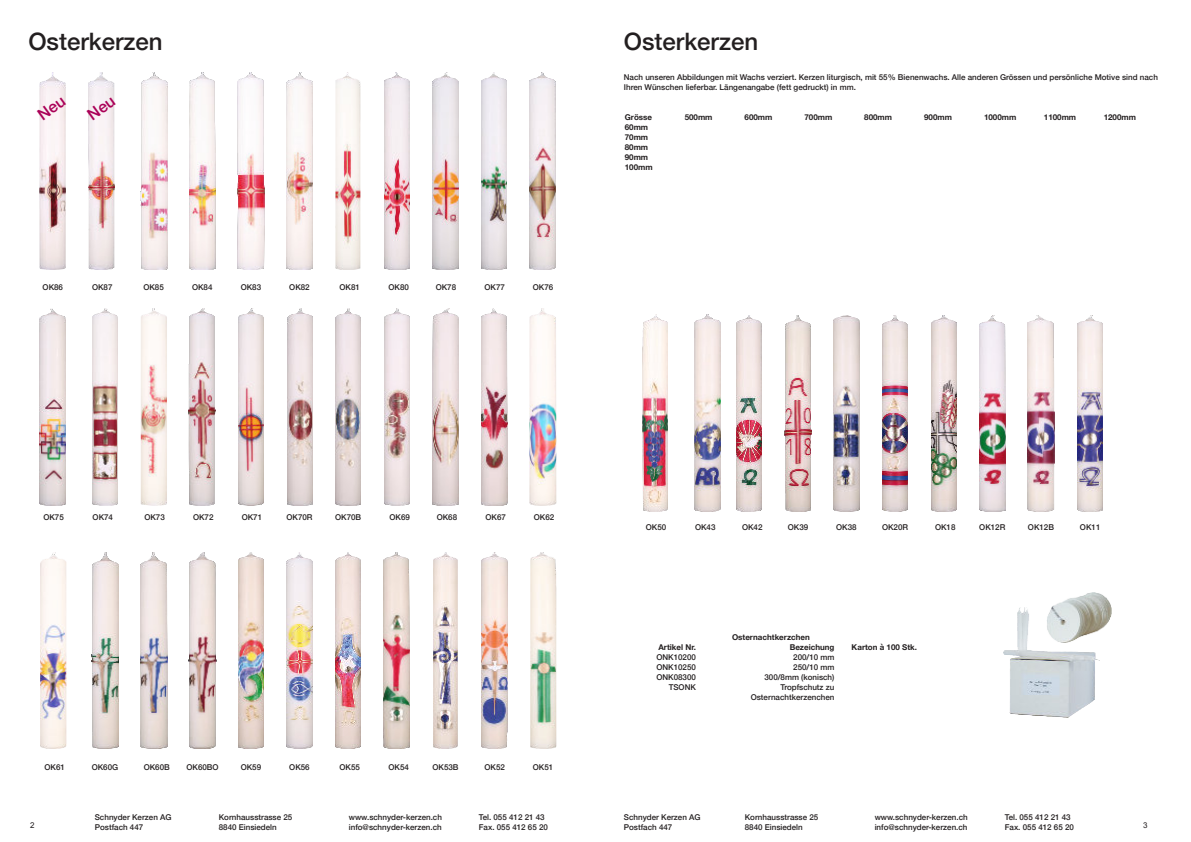
<style>
.page{position:relative;width:1191px;height:842px;background:#fff}
.page>*{position:absolute;margin:0;border:0;box-sizing:border-box;transform-origin:0 0}
.t1{font:500 24px "Helvetica Neue";color:#231f20}
.t2{font:500 8px/10px "Helvetica Neue";color:#231f20}
.t3{font:700 8px/10px "Helvetica Neue";color:#231f20}
.t4{font:8px "Arial";color:#231f20}
</style>
<div class="page">
<img style="left:140px;top:73px;width:27px;height:196px">
<img style="left:40px;top:309px;width:26px;height:196px">
<img style="left:189px;top:73px;width:26px;height:196px">
<img style="left:237px;top:73px;width:27px;height:196px">
<img style="left:286px;top:73px;width:26px;height:196px">
<img style="left:336px;top:74px;width:25px;height:195px">
<img style="left:384px;top:73px;width:26px;height:196px">
<img style="left:433px;top:73px;width:25px;height:196px">
<img style="left:481px;top:73px;width:26px;height:196px">
<img style="left:530px;top:73px;width:25px;height:196px">
<img style="left:92px;top:309px;width:25px;height:196px">
<img style="left:140px;top:309px;width:27px;height:196px">
<img style="left:40px;top:552px;width:26px;height:197px">
<img style="left:189px;top:309px;width:27px;height:196px">
<img style="left:238px;top:309px;width:25px;height:196px">
<img style="left:287px;top:309px;width:25px;height:196px">
<img style="left:336px;top:309px;width:25px;height:196px">
<img style="left:385px;top:309px;width:24px;height:196px">
<img style="left:432px;top:309px;width:26px;height:196px">
<img style="left:481px;top:309px;width:26px;height:196px">
<img style="left:529px;top:309px;width:27px;height:196px">
<img style="left:91px;top:552px;width:27px;height:197px">
<img style="left:140px;top:552px;width:27px;height:197px">
<img style="left:188px;top:552px;width:28px;height:197px">
<img style="left:238px;top:552px;width:25px;height:197px">
<img style="left:287px;top:552px;width:25px;height:197px">
<img style="left:335px;top:552px;width:26px;height:197px">
<img style="left:384px;top:552px;width:26px;height:196px">
<img style="left:433px;top:552px;width:25px;height:197px">
<img style="left:482px;top:552px;width:25px;height:197px">
<img style="left:530px;top:552px;width:26px;height:197px">
<img style="left:88px;top:73px;width:26px;height:196px">
<img style="left:40px;top:73px;width:26px;height:196px">
<img style="left:642px;top:315px;width:26px;height:197px">
<img style="left:694px;top:315px;width:26px;height:197px">
<img style="left:736px;top:315px;width:26px;height:197px">
<img style="left:784px;top:315px;width:27px;height:197px">
<img style="left:833px;top:316px;width:26px;height:196px">
<img style="left:882px;top:315px;width:26px;height:197px">
<img style="left:931px;top:315px;width:25px;height:197px">
<img style="left:979px;top:315px;width:26px;height:197px">
<img style="left:1028px;top:315px;width:26px;height:197px">
<img style="left:1077px;top:315px;width:25px;height:197px">
<img style="left:1003px;top:607px;width:96px;height:111px">
<img style="left:1041px;top:607px;width:5px;height:35px">
<img style="left:1046px;top:592px;width:65px;height:50px">
<svg style="left:39px;top:97px;width:27px;height:23px"></svg>
<svg style="left:88px;top:97px;width:27px;height:23px"></svg>
<h1 class="t1" style="left:28px;top:27px;width:136px">Osterkerzen</h1>
<p class="t2" style="left:43px;top:282px;width:22px">OK86</p>
<p class="t2" style="left:92px;top:282px;width:22px">OK87</p>
<p class="t2" style="left:143px;top:282px;width:22px">OK85</p>
<p class="t2" style="left:192px;top:282px;width:22px">OK84</p>
<p class="t2" style="left:241px;top:282px;width:22px">OK83</p>
<p class="t2" style="left:289px;top:282px;width:22px">OK82</p>
<p class="t2" style="left:339px;top:282px;width:22px">OK81</p>
<p class="t2" style="left:388px;top:282px;width:22px">OK80</p>
<p class="t2" style="left:436px;top:282px;width:22px">OK78</p>
<p class="t2" style="left:484px;top:282px;width:22px">OK77</p>
<p class="t2" style="left:533px;top:282px;width:22px">OK76</p>
<h1 class="t1" style="left:624px;top:27px;width:136px">Osterkerzen</h1>
<p class="t2" style="left:624px;top:72px;width:535px">Nach unseren Abbildungen mit Wachs verziert. Kerzen liturgisch, mit 55% Bienenwachs. Alle anderen Grössen und persönliche Motive sind nach<br>Ihren Wünschen lieferbar. Längenangabe (fett gedruckt) in mm.</p>
<p class="t3" style="left:625px;top:112px;width:29px">Grösse</p>
<p class="t3" style="left:684px;top:112px;width:29px">500mm</p>
<p class="t3" style="left:744px;top:112px;width:29px">600mm</p>
<p class="t3" style="left:804px;top:112px;width:29px">700mm</p>
<p class="t3" style="left:864px;top:112px;width:29px">800mm</p>
<p class="t3" style="left:924px;top:112px;width:29px">900mm</p>
<p class="t3" style="left:984px;top:112px;width:34px">1000mm</p>
<p class="t3" style="left:1044px;top:112px;width:34px">1100mm</p>
<p class="t3" style="left:1103px;top:112px;width:34px">1200mm</p>
<p class="t3" style="left:625px;top:122px;width:29px">60mm<br>70mm<br>80mm<br>90mm<br>100mm</p>
<p class="t2" style="left:43px;top:512px;width:22px">OK75</p>
<p class="t2" style="left:93px;top:512px;width:22px">OK74</p>
<p class="t2" style="left:144px;top:512px;width:22px">OK73</p>
<p class="t2" style="left:193px;top:512px;width:22px">OK72</p>
<p class="t2" style="left:242px;top:512px;width:22px">OK71</p>
<p class="t2" style="left:286px;top:512px;width:28px">OK70R</p>
<p class="t2" style="left:335px;top:512px;width:28px">OK70B</p>
<p class="t2" style="left:389px;top:512px;width:22px">OK69</p>
<p class="t2" style="left:437px;top:512px;width:22px">OK68</p>
<p class="t2" style="left:485px;top:512px;width:22px">OK67</p>
<p class="t2" style="left:534px;top:512px;width:22px">OK62</p>
<p class="t2" style="left:44px;top:762px;width:22px">OK61</p>
<p class="t2" style="left:92px;top:762px;width:28px">OK60G</p>
<p class="t2" style="left:144px;top:762px;width:28px">OK60B</p>
<p class="t2" style="left:186px;top:762px;width:34px">OK60BO</p>
<p class="t2" style="left:241px;top:762px;width:22px">OK59</p>
<p class="t2" style="left:289px;top:762px;width:22px">OK56</p>
<p class="t2" style="left:339px;top:762px;width:22px">OK55</p>
<p class="t2" style="left:388px;top:762px;width:22px">OK54</p>
<p class="t2" style="left:432px;top:762px;width:28px">OK53B</p>
<p class="t2" style="left:484px;top:762px;width:22px">OK52</p>
<p class="t2" style="left:533px;top:762px;width:22px">OK51</p>
<p class="t2" style="left:95px;top:812px;width:78px">Schnyder Kerzen AG<br>Postfach 447</p>
<p class="t2" style="left:349px;top:812px;width:95px">www.schnyder-kerzen.ch info@schnyder-kerzen.ch</p>
<p class="t2" style="left:479px;top:812px;width:71px">Tel. 055 412 21 43<br>Fax. 055 412 65 20</p>
<p class="t2" style="left:219px;top:812px;width:75px">Kornhausstrasse 25</p>
<p class="t4" style="left:30px;top:823px;width:6px">2</p>
<p class="t2" style="left:219px;top:822px;width:59px">8840 Einsiedeln</p>
<p class="t2" style="left:646px;top:522px;width:22px">OK50</p>
<p class="t2" style="left:695px;top:522px;width:22px">OK43</p>
<p class="t2" style="left:742px;top:522px;width:22px">OK42</p>
<p class="t2" style="left:788px;top:522px;width:22px">OK39</p>
<p class="t2" style="left:836px;top:522px;width:22px">OK38</p>
<p class="t2" style="left:882px;top:522px;width:28px">OK20R</p>
<p class="t2" style="left:935px;top:522px;width:22px">OK18</p>
<p class="t2" style="left:979px;top:522px;width:28px">OK12R</p>
<p class="t2" style="left:1028px;top:522px;width:28px">OK12B</p>
<p class="t2" style="left:1080px;top:522px;width:22px">OK11</p>
<p class="t3" style="left:732px;top:632px;width:79px">Osternachtkerzchen</p>
<p class="t3" style="left:658px;top:642px;width:39px">Artikel Nr.</p>
<p class="t3" style="left:789px;top:642px;width:46px">Bezeichung</p>
<p class="t3" style="left:851px;top:642px;width:67px">Karton à 100 Stk.</p>
<p class="t2" style="left:656px;top:652px;width:41px">ONK10200</p>
<p class="t2" style="left:793px;top:652px;width:43px">200/10 mm</p>
<p class="t2" style="left:656px;top:662px;width:41px">ONK10250</p>
<p class="t2" style="left:793px;top:662px;width:43px">250/10 mm</p>
<p class="t2" style="left:656px;top:672px;width:41px">ONK08300</p>
<p class="t2" style="left:764px;top:672px;width:71px">300/8mm (konisch)</p>
<p class="t2" style="left:668px;top:682px;width:29px">TSONK</p>
<p class="t2" style="left:750px;top:682px;width:85px;text-align:right">Tropfschutz zu<br>Osternachtkerzenchen</p>
<p class="t2" style="left:624px;top:812px;width:78px">Schnyder Kerzen AG<br>Postfach 447</p>
<p class="t2" style="left:874px;top:812px;width:95px">www.schnyder-kerzen.ch info@schnyder-kerzen.ch</p>
<p class="t2" style="left:1004px;top:812px;width:71px">Tel. 055 412 21 43<br>Fax. 055 412 65 20</p>
<p class="t2" style="left:745px;top:812px;width:75px">Kornhausstrasse 25<br>8840 Einsiedeln</p>
<p class="t4" style="left:1143px;top:822px;width:6px">3</p>
</div>
